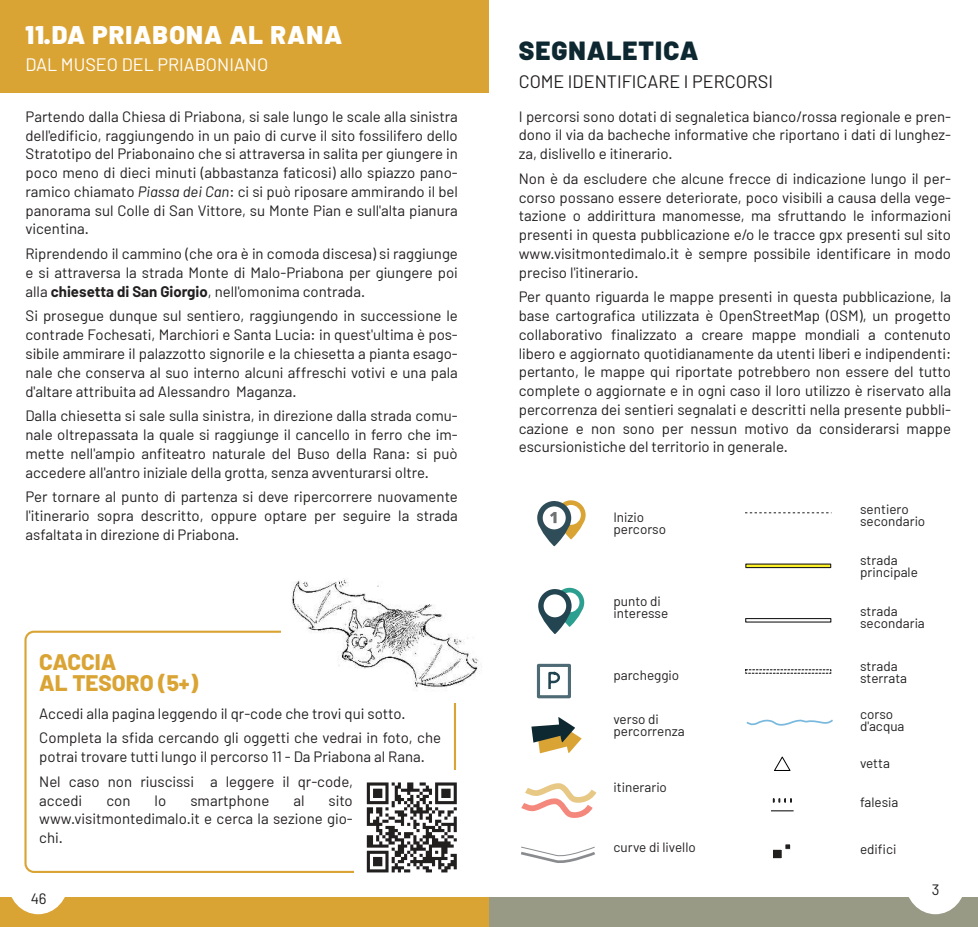
<style>
.page{position:relative;width:978px;height:927px;background:#fff}
.page>*{position:absolute;margin:0;border:0;box-sizing:border-box;transform-origin:0 0}
.t1{font:900 26.25px "Barlow";letter-spacing:.04em;color:#0e2831}
.t2{font:900 25.5px "Barlow";letter-spacing:.04em;color:#fff}
.t3{font:800 22.5px/21px "Barlow";color:#daa435}
.t4{font:18px "Barlow";color:#221f1f}
.t5{font:18px "Barlow";color:#fff}
.t6{font:15px/18.8px "Barlow";color:#221f1f;text-align:justify}
.t7{font:13.5px/12px "Barlow";color:#221f1f}
.s1{font-style:italic}
.s2{font-weight:700}
</style>
<div class="page">
<div style="left:0;top:897px;width:489px;height:30px;background:#daa435"></div>
<svg style="left:11px;top:897px;width:54px;height:17px"></svg>
<div style="left:24px;top:631px;width:432px;height:242px;border:2px solid #daa435;border-radius:9px"></div>
<img style="left:281px;top:578px;width:201px;height:125px">
<div style="left:0;top:0;width:489px;height:93px;background:#daa435"></div>
<div style="left:354px;top:770px;width:115px;height:115px;background:#fff"></div>
<svg style="left:367px;top:782px;width:90px;height:90px"></svg>
<div style="left:489px;top:897px;width:489px;height:30px;background:#989a86"></div>
<svg style="left:909px;top:897px;width:53px;height:17px"></svg>
<div style="left:537px;top:664px;width:34px;height:34px;border:3px solid #224552"></div>
<svg style="left:536px;top:663px;width:29px;height:28px"></svg>
<svg style="left:538px;top:588px;width:46px;height:46px"></svg>
<div style="left:544px;top:594px;width:22px;height:23px;background:#fff;border-radius:50%"></div>
<svg style="left:531px;top:717px;width:51px;height:36px"></svg>
<svg style="left:537px;top:500px;width:49px;height:46px"></svg>
<div style="left:745px;top:618px;width:86px;height:5px;border:1px solid #221f1f"></div>
<div style="left:745px;top:669px;width:86px;height:5px;border:1px dashed #221f1f"></div>
<hr style="left:746px;top:564px;width:85px;height:4px;background:#fcf029">
<div style="left:745px;top:563px;width:86px;height:5px;border:1px solid #221f1f"></div>
<svg style="left:745px;top:512px;width:86px;height:1px"></svg>
<svg style="left:521px;top:846px;width:74px;height:17px"></svg>
<div style="left:772px;top:849px;width:10px;height:10px;background:#221f1f"></div>
<div style="left:772px;top:849px;width:10px;height:10px;border:1px solid #fff"></div>
<svg style="left:785px;top:844px;width:6px;height:5px"></svg>
<svg style="left:774px;top:756px;width:17px;height:15px"></svg>
<svg style="left:771px;top:810px;width:23px;height:1px"></svg>
<svg style="left:773px;top:799px;width:19px;height:3px"></svg>
<svg style="left:746px;top:719px;width:87px;height:7px"></svg>
<svg style="left:521px;top:783px;width:76px;height:33px"></svg>
<h2 class="t2" style="left:26px;top:20px;width:318px">11.DA PRIABONA AL RANA</h2>
<p class="t5" style="left:26px;top:54px;width:244px">DAL MUSEO DEL PRIABONIANO</p>
<p class="t6" style="left:26px;top:107px;width:434px">Partendo dalla Chiesa di Priabona, si sale lungo le scale alla sinistra dell'edificio, raggiungendo in un paio di curve il sito fossilifero dello Stratotipo del Priabonaino che si attraversa in salita per giungere in poco meno di dieci minuti (abbastanza faticosi) allo spiazzo pano&shy;ramico chiamato <span class="s1">Piassa dei Can</span>: ci si può riposare ammirando il bel panorama sul Colle di San Vittore, su Monte Pian e sull'alta pianura vicentina.</p>
<p class="t6" style="left:26px;top:244px;width:434px">Riprendendo il cammino (che ora è in comoda discesa) si raggiunge e si attraversa la strada Monte di Malo-Priabona per giungere poi alla <span class="s2">chiesetta di San Giorgio</span>, nell'omonima contrada.</p>
<p class="t6" style="left:26px;top:306px;width:434px">Si prosegue dunque sul sentiero, raggiungendo in successione le contrade Fochesati, Marchiori e Santa Lucia: in quest'ultima è pos&shy;sibile ammirare il palazzotto signorile e la chiesetta a pianta esago&shy;nale che conserva al suo interno alcuni affreschi votivi e una pala d'altare attribuita ad Alessandro Maganza.</p>
<p class="t6" style="left:26px;top:406px;width:434px">Dalla chiesetta si sale sulla sinistra, in direzione dalla strada comu&shy;nale oltrepassata la quale si raggiunge il cancello in ferro che im&shy;mette nell'ampio anfiteatro naturale del Buso della Rana: si può accedere all'antro iniziale della grotta, senza avventurarsi oltre.</p>
<p class="t6" style="left:26px;top:487px;width:434px">Per tornare al punto di partenza si deve ripercorrere nuovamente l'itinerario sopra descritto, oppure optare per seguire la strada asfaltata in direzione di Priabona.</p>
<h3 class="t3" style="left:39px;top:651px;width:160px">CACCIA<br>AL TESORO (5+)</h3>
<p class="t6" style="left:39px;top:701px;width:403px;line-height:24.8px">Accedi alla pagina leggendo il qr-code che trovi qui sotto.<br>Completa la sfida cercando gli oggetti che vedrai in foto, che</p>
<p class="t6" style="left:39px;top:744px;width:387px;line-height:24.8px">potrai trovare tutti lungo il percorso 11 - Da Priabona al Rana.<br>Nel caso non riuscissi a leggere il qr-code,</p>
<p class="t6" style="left:39px;top:791px;width:44px">accedi</p>
<p class="t6" style="left:106px;top:791px;width:26px">con</p>
<p class="t6" style="left:155px;top:791px;width:13px">lo</p>
<p class="t6" style="left:190px;top:791px;width:80px">smartphone</p>
<p class="t6" style="left:293px;top:791px;width:13px">al</p>
<p class="t6" style="left:39px;top:791px;width:315px;text-indent:289px">sito www.visitmontedimalo.it e cerca la sezione gio&shy;chi.</p>
<p class="t6" style="left:31px;top:889px;width:17px">46</p>
<h1 class="t1" style="left:519px;top:36px;width:181px">SEGNALETICA</h1>
<p class="t4" style="left:519px;top:70px;width:256px">COME IDENTIFICARE I PERCORSI</p>
<p class="t6" style="left:519px;top:106px;width:434px">I percorsi sono dotati di segnaletica bianco/rossa regionale e pren&shy;dono il via da bacheche informative che riportano i dati di lunghez&shy;za, dislivello e itinerario.</p>
<p class="t6" style="left:519px;top:169px;width:434px">Non è da escludere che alcune frecce di indicazione lungo il per&shy;corso possano essere deteriorate, poco visibili a causa della vege&shy;tazione o addirittura manomesse, ma sfruttando le informazioni presenti in questa pubblicazione e/o le tracce gpx presenti sul sito www.visitmontedimalo.it è sempre possibile identificare in modo preciso l'itinerario.</p>
<p class="t6" style="left:519px;top:287px;width:434px">Per quanto riguarda le mappe presenti in questa pubblicazione, la base cartografica utilizzata è OpenStreetMap (OSM), un progetto collaborativo finalizzato a creare mappe mondiali a contenuto libero e aggiornato quotidianamente da utenti liberi e indipendenti: pertanto, le mappe qui riportate potrebbero non essere del tutto complete o aggiornate e in ogni caso il loro utilizzo è riservato alla percorrenza dei sentieri segnalati e descritti nella presente pubbli&shy;cazione e non sono per nessun motivo da considerarsi mappe escursionistiche del territorio in generale.</p>
<p class="t7" style="left:613px;top:511px;width:54px">Inizio percorso</p>
<p class="t7" style="left:613px;top:595px;width:56px">punto di interesse</p>
<p class="t7" style="left:613px;top:669px;width:67px">parcheggio</p>
<p class="t7" style="left:613px;top:713px;width:73px">verso di percorrenza</p>
<p class="t7" style="left:613px;top:781px;width:55px">itinerario</p>
<p class="t7" style="left:613px;top:840px;width:84px">curve di livello</p>
<p class="t7" style="left:860px;top:502px;width:67px">sentiero secondario</p>
<p class="t7" style="left:860px;top:553px;width:59px">strada principale</p>
<p class="t7" style="left:860px;top:604px;width:66px">strada secondaria</p>
<p class="t7" style="left:860px;top:660px;width:49px">strada sterrata</p>
<p class="t7" style="left:860px;top:708px;width:46px">corso d'acqua</p>
<p class="t7" style="left:860px;top:757px;width:31px">vetta</p>
<p class="t7" style="left:860px;top:796px;width:40px">falesia</p>
<p class="t7" style="left:860px;top:842px;width:38px">edifici</p>
<p class="t6" style="left:932px;top:880px;width:9px">3</p>
</div>
